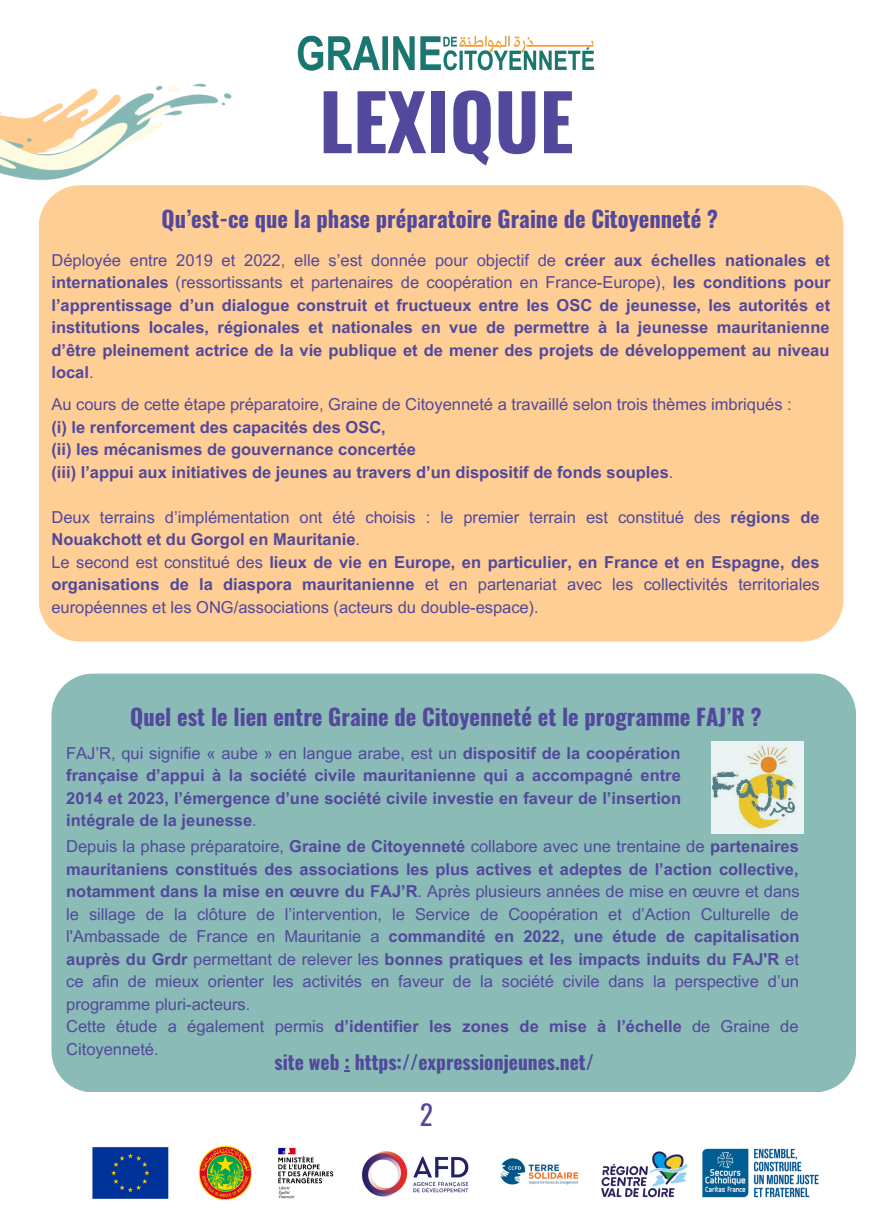
<style>
.page{position:relative;width:893px;height:1221px;background:#fff}
.page>*{position:absolute;margin:0;border:0;box-sizing:border-box;transform-origin:0 0}
.t1{font:700 76.5px "Oswald";color:#52489c}
.t2{font:27.6px "Oswald";color:#52489c}
.t3{font:700 22.5px "Oswald";color:#52489c}
.t4{font:700 19.5px "Oswald";color:#52489c}
.t5{font:16.5px/22.5px "Arial MT Pro";color:#52489c;text-align:justify}
.t6{font:700 16.5px/22.5px "Arial MT Pro";color:#52489c;text-align:justify}
.s1{font-weight:400}
.s2{font-weight:700}
</style>
<div class="page">
<div style="left:51px;top:673px;width:804px;height:419px;background:#8abbb7"></div>
<img style="left:92px;top:1145px;width:727px;height:56px">
<div style="left:39px;top:185px;width:804px;height:456px;background:#ffce94"></div>
<img style="left:297px;top:35px;width:298px;height:36px">
<img style="left:0;top:83px;width:291px;height:164px">
<img style="left:711px;top:741px;width:92px;height:92px">
<p class="t1" style="left:319px;top:62px;width:256px">LEXIQUE</p>
<p class="t3" style="left:162px;top:201px;width:558px">Qu’est-ce que la phase préparatoire Graine de Citoyenneté ?</p>
<p class="t6" style="left:51px;top:251px;width:780px"><span class="s1">Déployée entre 2019 et 2022, elle s’est donnée pour objectif de</span> créer aux échelles nationales et internationales <span class="s1">(ressortissants et partenaires de coopération en France-Europe),</span> les conditions pour l’apprentissage d’un dialogue construit et fructueux entre les OSC de jeunesse, les autorités et institutions locales, régionales et nationales en vue de permettre à la jeunesse mauritanienne d’être pleinement actrice de la vie publique et de mener des projets de développement au niveau local<span class="s1">.</span></p>
<p class="t5" style="left:51px;top:395px;width:741px">Au cours de cette étape préparatoire, Graine de Citoyenneté a travaillé selon trois thèmes imbriqués :</p>
<p class="t6" style="left:51px;top:418px;width:336px">(i) le renforcement des capacités des OSC,</p>
<p class="t6" style="left:51px;top:440px;width:366px">(ii) les mécanismes de gouvernance concertée</p>
<p class="t6" style="left:51px;top:462px;width:623px">(iii) l’appui aux initiatives de jeunes au travers d’un dispositif de fonds souples<span class="s1">.</span></p>
<p class="t5" style="left:51px;top:507px;width:769px">Deux terrains d’implémentation ont été choisis : le premier terrain est constitué des <span class="s2">régions de<br>Nouakchott et du Gorgol en Mauritanie</span>.</p>
<p class="t5" style="left:51px;top:552px;width:769px">Le second est constitué des <span class="s2">lieux de vie en Europe, en particulier, en France et en Espagne, des organisations de la diaspora mauritanienne</span> et en partenariat avec les collectivités territoriales européennes et les ONG/associations (acteurs du double-espace).</p>
<p class="t3" style="left:130px;top:699px;width:632px">Quel est le lien entre Graine de Citoyenneté et le programme FAJ’R ?</p>
<p class="t6" style="left:66px;top:743px;width:616px"><span class="s1">FAJ’R, qui signifie « aube » en langue arabe, est un</span> dispositif de la coopération française d’appui à la société civile mauritanienne qui a accompagné entre 2014 et 2023, l’émergence d’une société civile investie en faveur de l’insertion intégrale de la jeunesse<span class="s1">.</span></p>
<p class="t5" style="left:66px;top:837px;width:735px">Depuis la phase préparatoire, <span class="s2">Graine de Citoyenneté</span> collabore avec une trentaine de <span class="s2">partenaires mauritaniens constitués des associations les plus actives et adeptes de l’action collective, notamment dans la mise en œuvre du FAJ’R</span>. Après plusieurs années de mise en œuvre et dans le sillage de la clôture de l’intervention, le Service de Coopération et d’Action Culturelle de l'Ambassade de France en Mauritanie a <span class="s2">commandité en 2022, une étude de capitalisation auprès du Grdr</span> permettant de relever les <span class="s2">bonnes pratiques et les impacts induits du FAJ'R</span> et ce afin de mieux orienter les activités en faveur de la société civile dans la perspective d’un programme pluri-acteurs.</p>
<p class="t5" style="left:66px;top:1017px;width:733px">Cette étude a également permis <span class="s2">d’identifier les zones de mise à l’échelle</span> de Graine de<br>Citoyenneté.</p>
<p class="t4" style="left:274px;top:1046px;width:321px">site web : https://expressionjeunes.net/</p>
<p class="t2" style="left:420px;top:1092px;width:15px">2</p>
</div>
